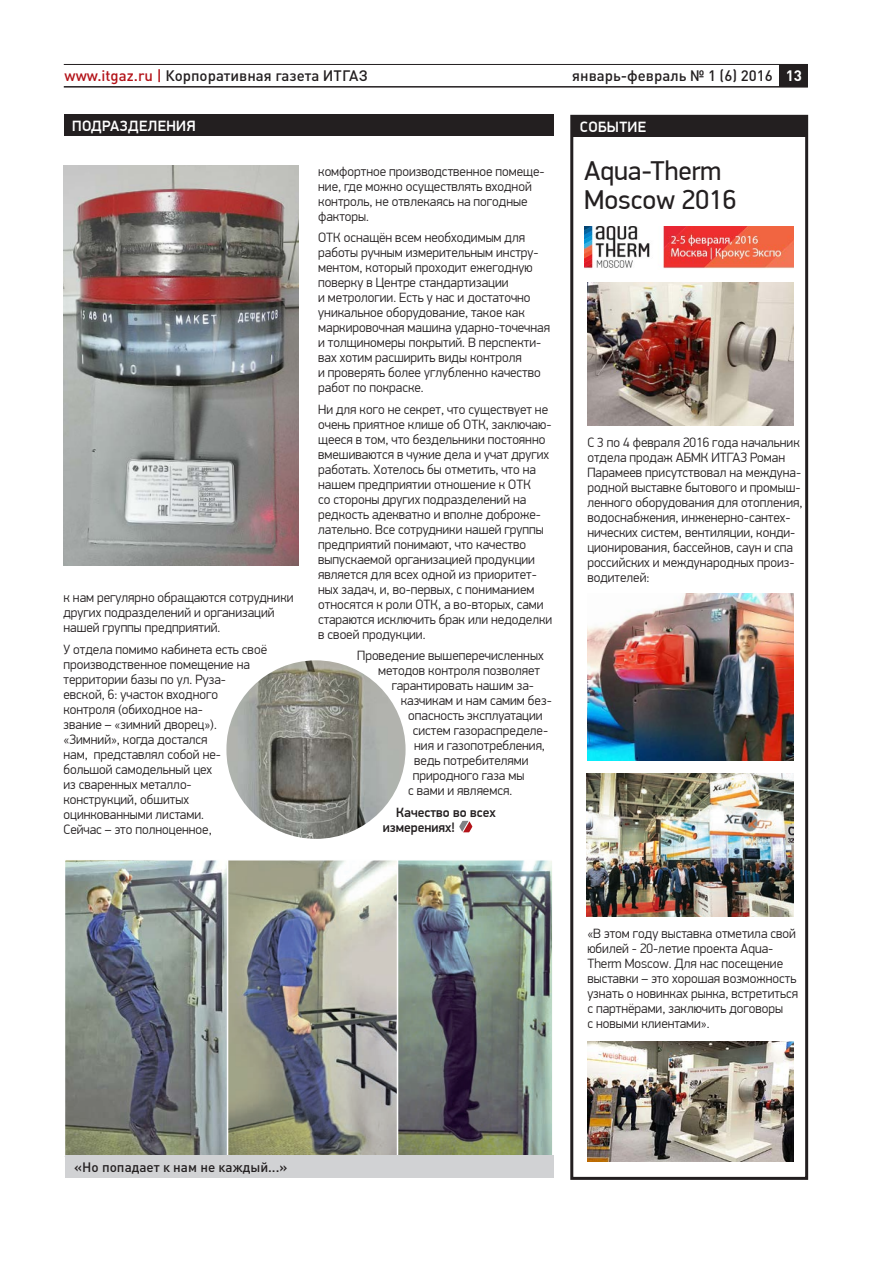
<style>
.page{position:relative;width:893px;height:1263px;background:#fff}
.page>*{position:absolute;margin:0;border:0;box-sizing:border-box;transform-origin:0 0}
.t1{font:27.3px/29.1px "PF Din Display Pro";color:#231f20}
.t2{font:500 15px "DIN Pro";color:#231f20}
.t3{font:500 15px "PF Din Display Pro";letter-spacing:.02em;color:#fff}
.t4{font:300 13.5px/15px "PF Din Display Pro";color:#231f20}
.t5{font:500 13.5px "DIN Pro";color:#231f20}
.t6{font:500 13.5px/15px "PF Din Display Pro";color:#231f20}
.s1{color:#b31319}
.s2{font-weight:700;color:#fff}
</style>
<div class="page">
<hr style="left:64px;top:64px;width:744px;height:1px;background:#231f20">
<hr style="left:64px;top:86px;width:744px;height:2px;background:#231f20">
<div style="left:780px;top:64px;width:28px;height:23px;background:#231f20"></div>
<img style="left:587px;top:282px;width:207px;height:144px">
<img style="left:587px;top:1041px;width:207px;height:121px">
<div style="left:64px;top:115px;width:489px;height:21px;background:#231f20"></div>
<svg style="left:459px;top:821px;width:13px;height:11px"></svg>
<img style="left:63px;top:166px;width:236px;height:400px">
<img style="left:399px;top:862px;width:152px;height:292px">
<div style="left:396px;top:859px;width:158px;height:298px;border:2px solid #fff"></div>
<img style="left:229px;top:862px;width:166px;height:292px">
<div style="left:226px;top:859px;width:172px;height:298px;border:2px solid #fff"></div>
<img style="left:67px;top:862px;width:158px;height:292px">
<div style="left:64px;top:859px;width:164px;height:298px;border:2px solid #fff"></div>
<div style="left:65px;top:1155px;width:488px;height:23px;background:#d1d2d4"></div>
<img style="left:227px;top:661px;width:178px;height:177px">
<div style="left:221px;top:655px;width:190px;height:189px;border:5px solid #fff;border-radius:50%"></div>
<div style="left:570px;top:115px;width:238px;height:1065px;border:3px solid #231f20"></div>
<div style="left:571px;top:115px;width:235px;height:22px;background:#231f20"></div>
<img style="left:586px;top:773px;width:208px;height:144px">
<img style="left:587px;top:594px;width:207px;height:167px">
<img style="left:584px;top:226px;width:210px;height:43px">
<p class="t2" style="left:65px;top:65px;width:305px"><span class="s1">www.itgaz.ru |</span> Корпоративная газета ИТГАЗ</p>
<p class="t2" style="left:572px;top:65px;width:231px">январь-февраль № 1 (6) 2016 <span class="s2">13</span></p>
<p class="t3" style="left:72px;top:117px;width:125px">ПОДРАЗДЕЛЕНИЯ</p>
<p class="t4" style="left:63px;top:590px;width:232px">к нам регулярно обращаются сотрудники других подразделений и организаций нашей группы предприятий.</p>
<p class="t4" style="left:63px;top:642px;width:205px">У отдела помимо кабинета есть своё производственное помещение на территории базы по ул. Руза&shy;евской, 6: участок входного контроля (обиходное на-<br>звание – «зимний дворец»). «Зимний», когда достался<br>нам, представлял собой не&shy;большой самодельный цех<br>из сваренных металло&shy;конструкций, обшитых оцинкованными листами.<br>Сейчас – это полноценное,</p>
<p class="t4" style="left:318px;top:164px;width:228px">комфортное производственное помеще&shy;ние, где можно осуществлять входной контроль, не отвлекаясь на погодные факторы.</p>
<p class="t4" style="left:318px;top:231px;width:233px">ОТК оснащён всем необходимым для работы ручным измерительным инстру&shy;ментом, который проходит ежегодную поверку в Центре стандартизации<br>и метрологии. Есть у нас и достаточно уникальное оборудование, такое как маркировочная машина ударно-точечная и толщиномеры покрытий. В перспекти&shy;вах хотим расширить виды контроля<br>и проверять более углубленно качество работ по покраске.</p>
<p class="t4" style="left:318px;top:402px;width:236px">Ни для кого не секрет, что существует не очень приятное клише об ОТК, заключаю&shy;щееся в том, что бездельники постоянно вмешиваются в чужие дела и учат других работать. Хотелось бы отметить, что на нашем предприятии отношение к ОТК<br>со стороны других подразделений на редкость адекватно и вполне доброже&shy;лательно. Все сотрудники нашей группы предприятий понимают, что качество выпускаемой организацией продукции является для всех одной из приоритет&shy;ных задач, и, во-первых, с пониманием относятся к роли ОТК, а во-вторых, сами стараются исключить брак или недоделки в своей продукции.</p>
<p class="t4" style="left:357px;top:648px;width:188px">Проведение вышеперечисленных</p>
<p class="t4" style="left:378px;top:663px;width:163px">методов контроля позволяет</p>
<p class="t4" style="left:392px;top:678px;width:144px">гарантировать нашим за-</p>
<p class="t4" style="left:401px;top:693px;width:153px">казчикам и нам самим без-</p>
<p class="t4" style="left:408px;top:708px;width:136px">опасность эксплуатации</p>
<p class="t4" style="left:413px;top:723px;width:137px">систем газораспределе-</p>
<p class="t4" style="left:414px;top:738px;width:132px">ния и газопотребления,</p>
<p class="t4" style="left:414px;top:753px;width:116px">ведь потребителями</p>
<p class="t4" style="left:413px;top:768px;width:113px">природного газа мы</p>
<p class="t4" style="left:408px;top:783px;width:105px">с вами и являемся.</p>
<p class="t6" style="left:383px;top:805px;width:114px;text-indent:14px">Качество во всех измерениях!</p>
<p class="t3" style="left:580px;top:117px;width:68px">СОБЫТИЕ</p>
<h1 class="t1" style="left:584px;top:157px;width:154px">Aqua-Therm<br>Moscow 2016</h1>
<p class="t4" style="left:587px;top:435px;width:217px">С 3 по 4 февраля 2016 года начальник отдела продаж АБМК ИТГАЗ Роман Парамеев присутствовал на междуна&shy;родной выставке бытового и промыш&shy;ленного оборудования для отопления, водоснабжения, инженерно-сантех&shy;нических систем, вентиляции, конди&shy;ционирования, бассейнов, саун и спа российских и международных произ&shy;водителей:</p>
<p class="t4" style="left:587px;top:926px;width:212px">«В этом году выставка отметила свой юбилей - 20-летие проекта Aqua-<br>Therm Moscow. Для нас посещение выставки – это хорошая возможность узнать о новинках рынка, встретиться с партнёрами, заключить договоры<br>с новыми клиентами».</p>
<p class="t5" style="left:74px;top:1157px;width:215px">«Но попадает к нам не каждый...»</p>
</div>
